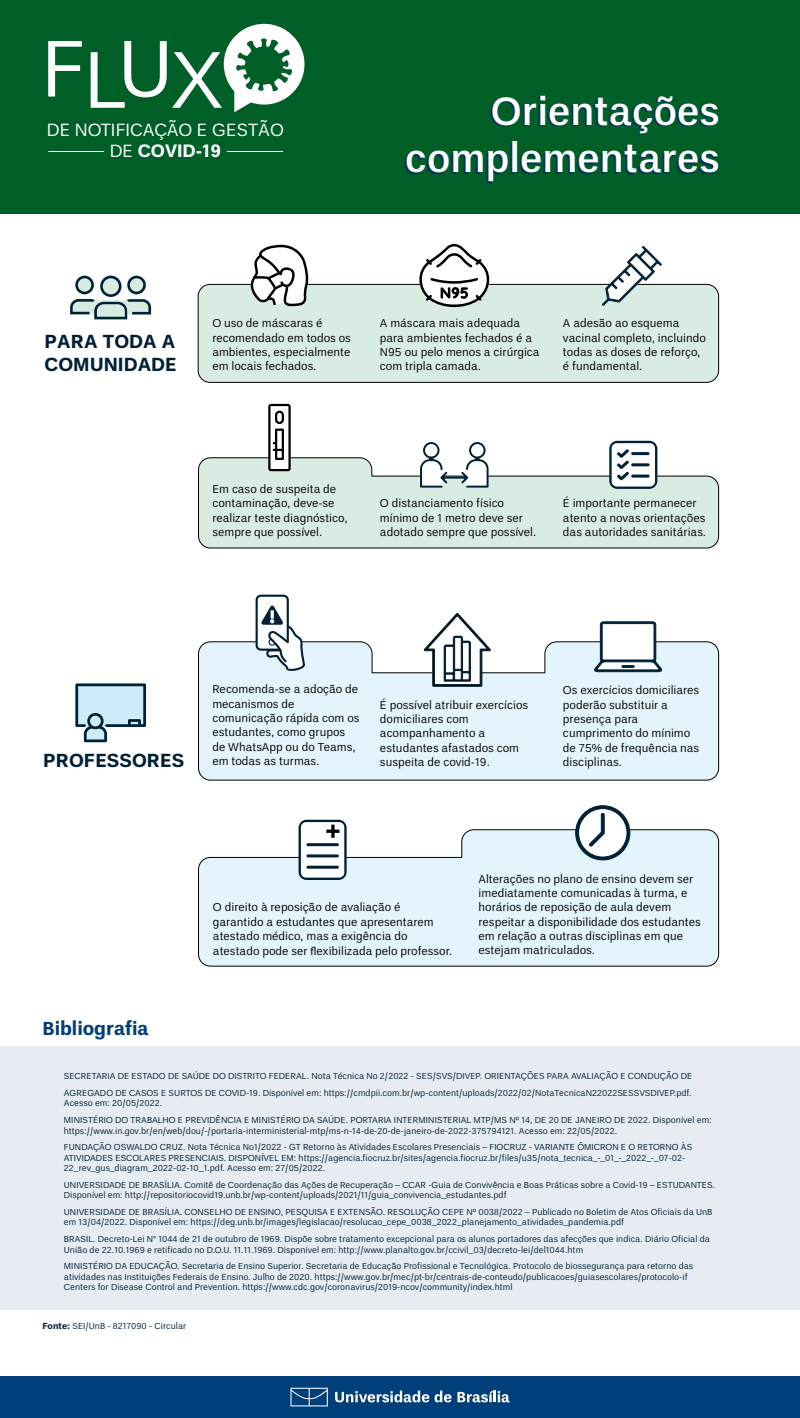
<style>
.page{position:relative;width:800px;height:1418px;background:#fff}
.page>*{position:absolute;margin:0;border:0;box-sizing:border-box;transform-origin:0 0}
.t1{font:500 39.6px/47.5px "Un B Pro";color:#fff;text-align:right}
.t2{font:700 18.84px/22.6px "Un B Pro";color:#002035}
.t3{font:700 18.8px "Un B Pro";color:#003f7a}
.t4{font:17.92px/21.5px "Un B Pro";color:#fff;text-align:center}
.t5{font:11.52px/14.4px "Un B Pro";color:#000}
.t6{font:8.8px/10.6px "Un B Pro";color:#002035}
.s1{font-weight:700}
.s2{font-family:"Myriad Pro"}
</style>
<div class="page">
<div style="left:0;top:0;width:800px;height:213px;background:#005f27"></div>
<svg style="left:198px;top:457px;width:521px;height:92px;background:#d7e7de"></svg>
<svg style="left:198px;top:641px;width:521px;height:140px;background:#e0f0f7"></svg>
<svg style="left:48px;top:41px;width:34px;height:56px"></svg>
<svg style="left:91px;top:24px;width:213px;height:88px"></svg>
<hr style="left:48px;top:151px;width:56px;height:1px;background:#fff">
<hr style="left:227px;top:151px;width:56px;height:1px;background:#fff">
<svg style="left:198px;top:829px;width:521px;height:138px;background:#e1f0f7"></svg>
<div style="left:0;top:1046px;width:800px;height:264px;background:#e6ecf2"></div>
<svg style="left:75px;top:684px;width:71px;height:58px"></svg>
<div style="left:198px;top:284px;width:521px;height:98px;background:#d9ece1;border-radius:12px"></div>
<div style="left:198px;top:284px;width:521px;height:99px;border:1px solid #000;border-radius:12px"></div>
<svg style="left:70px;top:276px;width:82px;height:44px"></svg>
<svg style="left:251px;top:245px;width:58px;height:61px"></svg>
<svg style="left:416px;top:244px;width:76px;height:64px"></svg>
<svg style="left:601px;top:246px;width:62px;height:60px"></svg>
<svg style="left:420px;top:442px;width:69px;height:46px"></svg>
<svg style="left:268px;top:404px;width:23px;height:67px"></svg>
<svg style="left:609px;top:441px;width:48px;height:48px"></svg>
<div style="left:612px;top:443px;width:43px;height:44px;background:#fff;border-radius:5px"></div>
<svg style="left:617px;top:449px;width:33px;height:31px"></svg>
<svg style="left:256px;top:595px;width:49px;height:76px"></svg>
<svg style="left:423px;top:613px;width:68px;height:74px"></svg>
<svg style="left:594px;top:621px;width:69px;height:51px"></svg>
<svg style="left:299px;top:820px;width:48px;height:60px"></svg>
<div style="left:301px;top:822px;width:43px;height:56px;background:#fff;border-radius:5px"></div>
<svg style="left:306px;top:854px;width:33px;height:3px"></svg>
<svg style="left:306px;top:866px;width:33px;height:3px"></svg>
<svg style="left:306px;top:825px;width:34px;height:21px"></svg>
<svg style="left:575px;top:805px;width:55px;height:55px"></svg>
<div style="left:0;top:1376px;width:800px;height:42px;background:#003f7a"></div>
<svg style="left:335px;top:1391px;width:94px;height:11px"></svg>
<svg style="left:435px;top:1391px;width:74px;height:11px"></svg>
<svg style="left:291px;top:1388px;width:37px;height:18px"></svg>
<h3 class="t4" style="left:47px;top:119px;width:239px">DE NOTIFICAÇÃO E GESTÃO<br>DE <span class="s1">COVID-19</span></h3>
<h1 class="t1" style="left:405px;top:84px;width:316px">Orientações complementares</h1>
<h2 class="t2" style="left:45px;top:330px;width:134px">PARA TODA A<br>COMUNIDADE</h2>
<h3 class="t5" style="left:212px;top:316px;width:140px">O uso de máscaras é recomendado em todos os ambientes, especialmente em locais fechados.</h3>
<h3 class="t5" style="left:563px;top:316px;width:144px">A adesão ao esquema vacinal completo, incluindo todas as doses de reforço, é fundamental.</h3>
<h3 class="t5" style="left:380px;top:316px;width:161px">A máscara mais adequada para ambientes fechados é a<br>N95 ou pelo menos a cirúrgica com tripla camada.</h3>
<h3 class="t5" style="left:212px;top:482px;width:137px">Em caso de suspeita de contaminação, deve-se realizar teste diagnóstico, sempre que possível.</h3>
<h3 class="t5" style="left:380px;top:496px;width:158px">O distanciamento físico mínimo de 1 metro deve ser adotado sempre que possível.</h3>
<h3 class="t5" style="left:563px;top:496px;width:145px">É importante permanecer atento a novas orientações das autoridades sanitárias.</h3>
<h2 class="t2" style="left:43px;top:749px;width:143px">PROFESSORES</h2>
<h3 class="t5" style="left:212px;top:682px;width:149px">Recomenda-se a adoção de mecanismos de comunicação rápida com os estudantes, como grupos de WhatsApp ou do Teams, em todas as turmas.</h3>
<h3 class="t5" style="left:380px;top:697px;width:150px">É possível atribuir exercícios domiciliares com acompanhamento a estudantes afastados com suspeita de covid-19.</h3>
<h3 class="t5" style="left:563px;top:683px;width:138px">Os exercícios domiciliares poderão substituir a presença para cumprimento do mínimo de 75% de frequência nas disciplinas.</h3>
<h3 class="t3" style="left:42px;top:1017px;width:108px">Bibliografia</h3>
<h3 class="t5" style="left:213px;top:900px;width:241px">O direito à reposição de avaliação é garantido a estudantes que apresentarem atestado médico, mas a exigência do atestado pode ser <span class="s2">fl</span>exibilizada pelo professor.</h3>
<h3 class="t5" style="left:479px;top:871px;width:224px">Alterações no plano de ensino devem ser imediatamente comunicadas à turma, e horários de reposição de aula devem respeitar a disponibilidade dos estudantes em relação a outras disciplinas em que estejam matriculados.</h3>
<p class="t6" style="left:64px;top:1068px;width:630px;line-height:16.6px">SECRETARIA DE ESTADO DE SAÚDE DO DISTRITO FEDERAL. Nota Técnica No 2/2022 - SES/SVS/DIVEP. ORIENTAÇÕES PARA AVALIAÇÃO E CONDUÇÃO DE<br>AGREGADO DE CASOS E SURTOS DE COVID-19. Disponível em: https://cmdpii.com.br/wp-content/uploads/2022/02/NotaTecnicaN22022SESSVSDIVEP.pdf.</p>
<p class="t6" style="left:64px;top:1095px;width:649px;line-height:16.6px">Acesso em: 20/05/2022.<br>MINISTÉRIO DO TRABALHO E PREVIDÊNCIA E MINISTÉRIO DA SAÚDE. PORTARIA INTERMINISTERIAL MTP/MS Nº 14, DE 20 DE JANEIRO DE 2022. Disponível em:</p>
<p class="t6" style="left:64px;top:1122px;width:630px;line-height:16.6px">https://www.in.gov.br/en/web/dou/-/portaria-interministerial-mtp/ms-n-14-de-20-de-janeiro-de-2022-375794121. Acesso em: 22/05/2022.<br>FUNDAÇÃO OSWALDO CRUZ. Nota Técnica No1/2022 - GT Retorno às Atividades Escolares Presenciais – FIOCRUZ - VARIANTE ÔMICRON E O RETORNO ÀS</p>
<p class="t6" style="left:64px;top:1152px;width:623px">ATIVIDADES ESCOLARES PRESENCIAIS. DISPONÍVEL EM: https://agencia.fiocruz.br/sites/agencia.fiocruz.br/files/u35/nota_tecnica_-_01_-_2022_-_07-02-<br>22_rev_gus_diagram_2022-02-10_1.pdf. Acesso em: 27/05/2022.</p>
<p class="t6" style="left:64px;top:1180px;width:653px">UNIVERSIDADE DE BRASÍLIA. Comitê de Coordenação das Ações de Recuperação – CCAR -Guia de Convivência e Boas Práticas sobre a Covid-19 – ESTUDANTES.<br>Disponível em: http://repositoriocovid19.unb.br/wp-content/uploads/2021/11/guia_convivencia_estudantes.pdf</p>
<p class="t6" style="left:64px;top:1207px;width:650px">UNIVERSIDADE DE BRASÍLIA. CONSELHO DE ENSINO, PESQUISA E EXTENSÃO. RESOLUÇÃO CEPE Nº 0038/2022 – Publicado no Boletim de Atos Oficiais da UnB em 13/04/2022. Disponível em: https://deg.unb.br/images/legislacao/resolucao_cepe_0038_2022_planejamento_atividades_pandemia.pdf</p>
<p class="t6" style="left:64px;top:1234px;width:648px">BRASIL. Decreto-Lei N° 1044 de 21 de outubro de 1969. Dispõe sobre tratamento excepcional para os alunos portadores das afecções que indica. Diário Oficial da<br>União de 22.10.1969 e retificado no D.O.U. 11.11.1969. Disponível em: http://www.planalto.gov.br/ccivil_03/decreto-lei/del1044.htm</p>
<p class="t6" style="left:64px;top:1261px;width:631px">MINISTÉRIO DA EDUCAÇÃO. Secretaria de Ensino Superior. Secretaria de Educação Profissional e Tecnológica. Protocolo de biossegurança para retorno das atividades nas Instituições Federais de Ensino. Julho de 2020. https://www.gov.br/mec/pt-br/centrais-de-conteudo/publicacoes/guiasescolares/protocolo-if<br>Centers for Disease Control and Prevention. https://www.cdc.gov/coronavirus/2019-ncov/community/index.html</p>
<p class="t6" style="left:42px;top:1321px;width:145px"><span class="s1">Fonte:</span> SEI/UnB - 8217090 - Circular</p>
</div>
